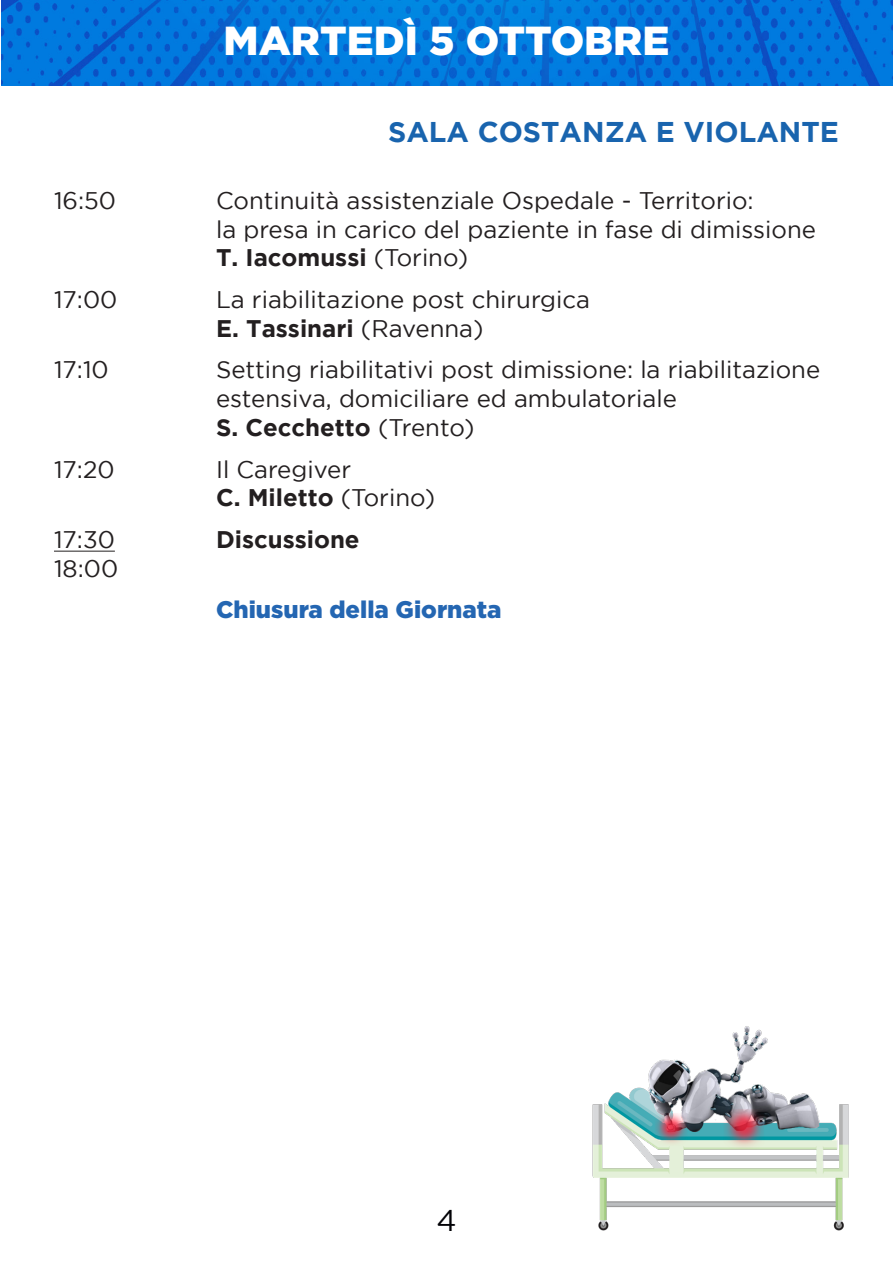
<style>
.page{position:relative;width:893px;height:1263px;background:#fff}
.page>*{position:absolute;margin:0;border:0;box-sizing:border-box;transform-origin:0 0}
.t1{font:900 40.5px "Gotham";color:#fff}
.t2{font:30px "Gotham";color:#020206}
.t3{font:700 28.5px "Gotham";color:#1964ae}
.t4{font:24px/28.8px "Gotham";color:#231f20}
.t5{font:900 24px "Gotham";color:#2466b2}
.t6{font:700 24px "Gotham";color:#231f20}
.s1{font-weight:700}
</style>
<div class="page">
<img style="left:1px;top:0;width:892px;height:85px">
<img style="left:592px;top:1026px;width:257px;height:205px">
<hr style="left:54px;top:551px;width:61px;height:1px;background:#231f20">
<p class="t1" style="left:224px;top:17px;width:447px">MARTEDÌ 5 OTTOBRE</p>
<p class="t3" style="left:388px;top:115px;width:452px">SALA COSTANZA E VIOLANTE</p>
<p class="t4" style="left:54px;top:186px;width:64px">16:50</p>
<p class="t4" style="left:216px;top:186px;width:601px">Continuità assistenziale Ospedale - Territorio:<br>la presa in carico del paziente in fase di dimissione<br><span class="s1">T. Iacomussi</span> (Torino)</p>
<p class="t4" style="left:54px;top:285px;width:65px">17:00</p>
<p class="t4" style="left:216px;top:285px;width:376px">La riabilitazione post chirurgica<br><span class="s1">E. Tassinari</span> (Ravenna)</p>
<p class="t4" style="left:54px;top:355px;width:56px">17:10</p>
<p class="t4" style="left:216px;top:355px;width:606px">Setting riabilitativi post dimissione: la riabilitazione estensiva, domiciliare ed ambulatoriale<br><span class="s1">S. Cecchetto</span> (Trento)</p>
<p class="t4" style="left:54px;top:454px;width:62px">17:20</p>
<p class="t4" style="left:216px;top:454px;width:221px">Il Caregiver<br><span class="s1">C. Miletto</span> (Torino)</p>
<p class="t4" style="left:54px;top:525px;width:62px">17:30</p>
<p class="t6" style="left:216px;top:526px;width:145px">Discussione</p>
<p class="t4" style="left:54px;top:553px;width:66px">18:00</p>
<p class="t5" style="left:216px;top:596px;width:287px">Chiusura della Giornata</p>
<p class="t2" style="left:436px;top:1204px;width:22px">4</p>
</div>
